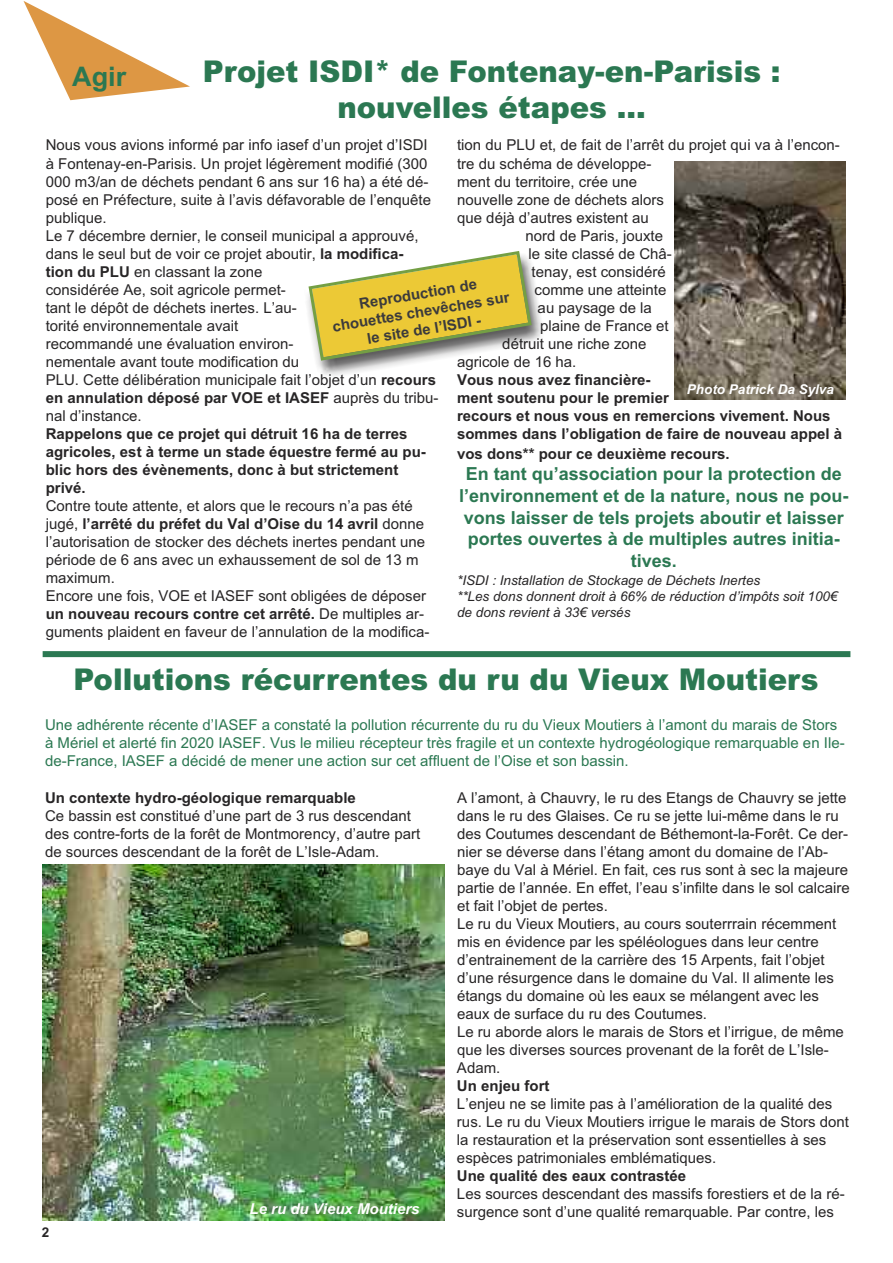
<style>
.page{position:relative;width:893px;height:1263px;background:#fff}
.page>*{position:absolute;margin:0;border:0;box-sizing:border-box;transform-origin:0 0}
.t1{font:900 30px/36px "Arial";color:#2b7852;text-align:center}
.t2{font:700 27px "Arial";color:#2b7852}
.t3{font:700 18px/21.6px "Arial";color:#2b7852;text-align:center}
.t4{font:15px/18px "Arial";color:#272526}
.t5{font:700 15px/18px "Arial";color:#272526}
.t6{font:15px/18px "Arial";color:#2b7852}
.t7{font:700 15px/18px "Arial";color:#3c3b3c;text-align:center}
.t8{font:italic 700 15px "Arial";color:#fff}
.t9{font:italic 13.5px/16.2px "Arial";color:#272526}
.t10{font:italic 700 13.5px "Arial";color:#fff}
.t11{font:700 13.5px "Arial";color:#272526}
.s1{font-weight:700}
</style>
<div class="page">
<svg style="left:24px;top:1px;width:166px;height:99px"></svg>
<img style="left:675px;top:162px;width:171px;height:238px">
<img style="left:43px;top:865px;width:401px;height:355px">
<img style="left:316px;top:276px;width:226px;height:100px">
<svg style="left:307px;top:251px;width:226px;height:111px"></svg>
<div style="left:43px;top:651px;width:807px;height:6px;background:#2b7852"></div>
<h2 class="t2" style="left:72px;top:61px;width:55px">Agir</h2>
<h1 class="t1" style="left:203px;top:53px;width:579px">Projet ISDI* de Fontenay-en-Parisis : nouvelles étapes ...</h1>
<p class="t4" style="left:46px;top:136px;width:394px">Nous vous avions informé par info iasef d’un projet d’ISDI à Fontenay-en-Parisis. Un projet légèrement modifié (300<br>000 m3/an de déchets pendant 6 ans sur 16 ha) a été dé&shy;posé en Préfecture, suite à l’avis défavorable de l’enquête publique.<br>Le 7 décembre dernier, le conseil municipal a approuvé, dans le seul but de voir ce projet aboutir, <span class="s1">la modifica-<br>tion du PLU</span> en classant la zone<br>considérée Ae, soit agricole permet-<br>tant le dépôt de déchets inertes. L’au-<br>torité environnementale avait<br>recommandé une évaluation environ-<br>nementale avant toute modification du<br>PLU. Cette délibération municipale fait l’objet d’un <span class="s1">recours en annulation déposé par VOE et IASEF</span> auprès du tribu&shy;nal d’instance.</p>
<p class="t5" style="left:46px;top:424px;width:381px">Rappelons que ce projet qui détruit 16 ha de terres agricoles, est à terme un stade équestre fermé au pu&shy;blic hors des évènements, donc à but strictement privé.</p>
<p class="t4" style="left:46px;top:496px;width:385px">Contre toute attente, et alors que le recours n’a pas été jugé, <span class="s1">l’arrêté du préfet du Val d’Oise du 14 avril</span> donne l’autorisation de stocker des déchets inertes pendant une période de 6 ans avec un exhaussement de sol de 13 m maximum.<br>Encore une fois, VOE et IASEF sont obligées de déposer <span class="s1">un nouveau recours contre cet arrêté.</span> De multiples ar&shy;guments plaident en faveur de l’annulation de la modifica-</p>
<p class="t4" style="left:457px;top:136px;width:384px">tion du PLU et, de fait de l’arrêt du projet qui va à l’encon-</p>
<p class="t4" style="left:457px;top:154px;width:196px">tre du schéma de développe-</p>
<p class="t4" style="left:457px;top:172px;width:182px">ment du territoire, crée une</p>
<p class="t4" style="left:457px;top:190px;width:208px">nouvelle zone de déchets alors</p>
<p class="t4" style="left:457px;top:208px;width:193px">que déjà d’autres existent au</p>
<p class="t4" style="left:525px;top:226px;width:139px">nord de Paris, jouxte</p>
<p class="t4" style="left:528px;top:244px;width:145px">le site classé de Châ-</p>
<p class="t4" style="left:532px;top:262px;width:136px">tenay, est considéré</p>
<p class="t4" style="left:535px;top:280px;width:133px">comme une atteinte</p>
<p class="t4" style="left:538px;top:298px;width:116px">au paysage de la</p>
<p class="t4" style="left:540px;top:316px;width:130px">plaine de France et</p>
<p class="t4" style="left:502px;top:334px;width:146px">détruit une riche zone</p>
<p class="t4" style="left:457px;top:352px;width:121px">agricole de 16 ha.</p>
<p class="t5" style="left:457px;top:370px;width:387px">Vous nous avez financière-<br>ment soutenu pour le premier<br>recours et nous vous en remercions vivement. Nous sommes dans l’obligation de faire de nouveau appel à</p>
<p class="t5" style="left:457px;top:444px;width:274px">vos dons** pour ce deuxième recours.</p>
<p class="t3" style="left:459px;top:463px;width:390px">En tant qu’association pour la protection de l’environnement et de la nature, nous ne pou&shy;vons laisser de tels projets aboutir et laisser portes ouvertes à de multiples autres initia&shy;tives.</p>
<p class="t9" style="left:457px;top:572px;width:382px">*ISDI : Installation de Stockage de Déchets Inertes<br>**Les dons donnent droit à 66% de réduction d’impôts soit 100€ de dons revient à 33€ versés</p>
<p class="t7" style="left:328px;top:300px;width:181px;rotate:-10deg">Reproduction de chouettes chevêches sur le site de l’ISDI -</p>
<p class="t10" style="left:687px;top:381px;width:149px">Photo Patrick Da Sylva</p>
<h1 class="t1" style="left:73px;top:661px;width:747px">Pollutions récurrentes du ru du Vieux Moutiers</h1>
<p class="t6" style="left:45px;top:716px;width:801px">Une adhérente récente d’IASEF a constaté la pollution récurrente du ru du Vieux Moutiers à l’amont du marais de Stors à Mériel et alerté fin 2020 IASEF. Vus le milieu récepteur très fragile et un contexte hydrogéologique remarquable en Ile&shy;de-France, IASEF a décidé de mener une action sur cet affluent de l’Oise et son bassin.</p>
<p class="t5" style="left:45px;top:789px;width:312px">Un contexte hydro-géologique remarquable</p>
<p class="t4" style="left:45px;top:807px;width:377px">Ce bassin est constitué d’une part de 3 rus descendant des contre-forts de la forêt de Montmorency, d’autre part de sources descendant de la forêt de L’Isle-Adam.</p>
<p class="t11" style="left:42px;top:1225px;width:9px">2</p>
<p class="t8" style="left:250px;top:1200px;width:172px">Le ru du Vieux Moutiers</p>
<p class="t4" style="left:457px;top:789px;width:394px">A l’amont, à Chauvry, le ru des Etangs de Chauvry se jette dans le ru des Glaises. Ce ru se jette lui-même dans le ru des Coutumes descendant de Béthemont-la-Forêt. Ce der&shy;nier se déverse dans l’étang amont du domaine de l’Ab&shy;baye du Val à Mériel. En fait, ces rus sont à sec la majeure partie de l’année. En effet, l’eau s’infilte dans le sol calcaire et fait l’objet de pertes.<br>Le ru du Vieux Moutiers, au cours souterrrain récemment mis en évidence par les spéléologues dans leur centre d’entrainement de la carrière des 15 Arpents, fait l’objet d’une résurgence dans le domaine du Val. Il alimente les étangs du domaine où les eaux se mélangent avec les eaux de surface du ru des Coutumes.<br>Le ru aborde alors le marais de Stors et l’irrigue, de même que les diverses sources provenant de la forêt de L’Isle-Adam.</p>
<p class="t5" style="left:457px;top:1077px;width:94px">Un enjeu fort</p>
<p class="t4" style="left:457px;top:1095px;width:393px">L’enjeu ne se limite pas à l’amélioration de la qualité des rus. Le ru du Vieux Moutiers irrigue le marais de Stors dont la restauration et la préservation sont essentielles à ses espèces patrimoniales emblématiques.</p>
<p class="t5" style="left:457px;top:1167px;width:231px">Une qualité des eaux contrastée</p>
<p class="t4" style="left:457px;top:1185px;width:389px">Les sources descendant des massifs forestiers et de la ré&shy;surgence sont d’une qualité remarquable. Par contre, les</p>
</div>
